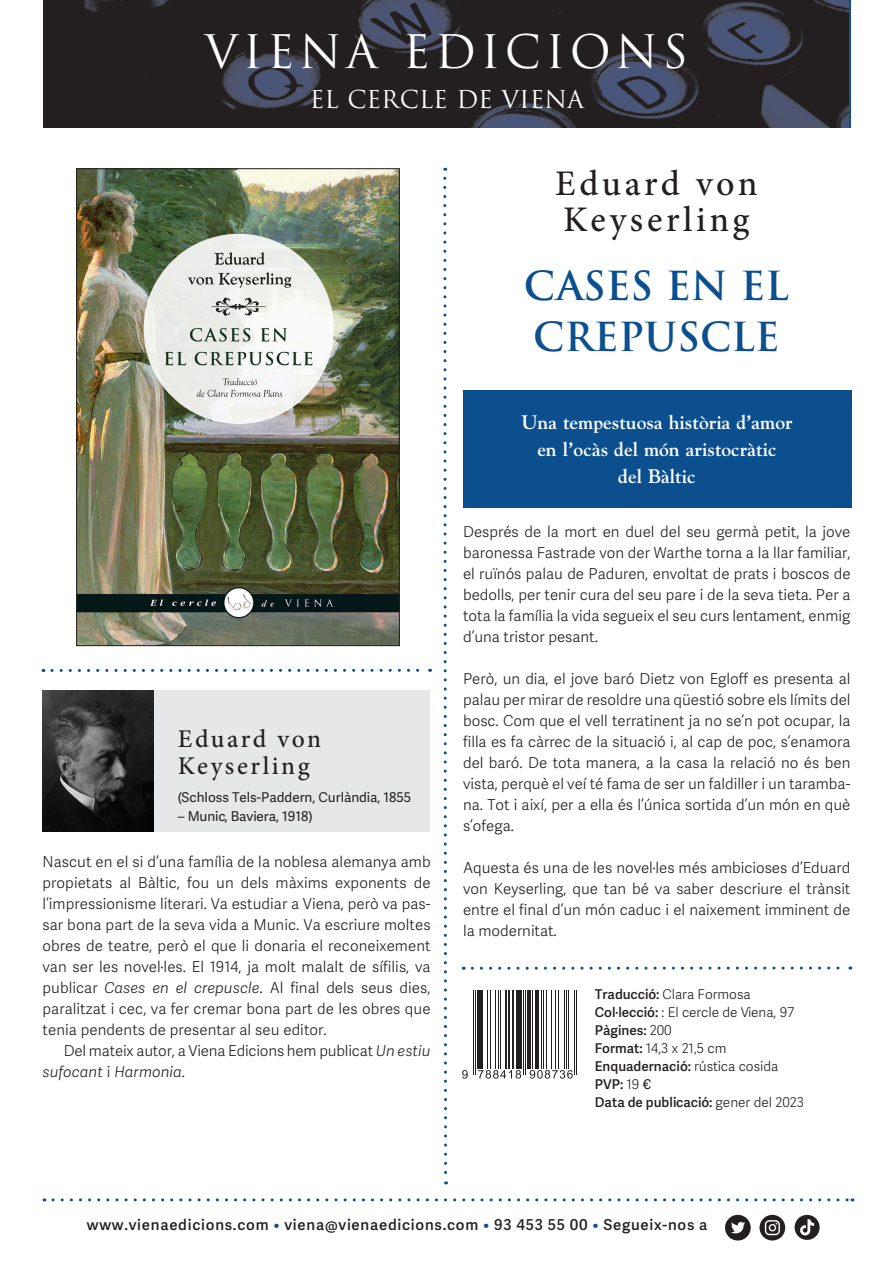
<style>
.page{position:relative;width:893px;height:1263px;background:#fff}
.page>*{position:absolute;margin:0;border:0;box-sizing:border-box;transform-origin:0 0}
.t1{font:45px "Trajan Pro";letter-spacing:.1em;color:#fff}
.t2{font:700 39px/51px "Trajan Pro";color:#0b4f8e}
.t3{font:500 36px/36px "Minion Pro";letter-spacing:.1em;color:#231f20}
.t4{font:500 25.5px/27px "Minion Pro";letter-spacing:.1em;color:#231f20}
.t5{font:24px "Trajan Pro";color:#fff}
.t6{font:700 19.5px "Goudy Std";color:#fff}
.t7{font:300 15px/21px "Adelle Sans";color:#231f20;text-align:justify}
.t8{font:600 15px "Adelle Sans";letter-spacing:.05em;color:#231f20}
.t9{font:600 13.5px "Adelle Sans";color:#231f20}
.t10{font:300 13.5px "Adelle Sans";color:#231f20}
.t11{font:13.5px "Adelle Sans";color:#231f20}
.s1{font-style:italic}
.s2{font-weight:600}
.s3{font-weight:300}
.s4{font-weight:400}
.s5{color:#0b4f8e}
</style>
<div class="page">
<img style="left:78px;top:170px;width:320px;height:474px">
<div style="left:76px;top:168px;width:324px;height:478px;border:1px solid #231f20"></div>
<svg style="left:443px;top:168px;width:5px;height:1016px"></svg>
<svg style="left:472px;top:966px;width:379px;height:4px"></svg>
<svg style="left:52px;top:669px;width:379px;height:3px"></svg>
<div style="left:463px;top:390px;width:388px;height:118px;background:#0b4f8e"></div>
<img style="left:44px;top:0;width:804px;height:128px">
<svg style="left:53px;top:1198px;width:800px;height:3px"></svg>
<svg style="left:478px;top:1070px;width:43px;height:8px"></svg>
<svg style="left:530px;top:1070px;width:43px;height:9px"></svg>
<svg style="left:462px;top:1070px;width:6px;height:8px"></svg>
<hr style="left:473px;top:990px;width:1px;height:85px;background:#231f20">
<hr style="left:475px;top:990px;width:1px;height:85px;background:#231f20">
<hr style="left:477px;top:990px;width:3px;height:79px;background:#231f20">
<hr style="left:481px;top:990px;width:2px;height:79px;background:#231f20">
<hr style="left:487px;top:990px;width:1px;height:79px;background:#231f20">
<hr style="left:490px;top:990px;width:1px;height:79px;background:#231f20">
<hr style="left:495px;top:990px;width:1px;height:79px;background:#231f20">
<hr style="left:498px;top:990px;width:1px;height:79px;background:#231f20">
<hr style="left:500px;top:990px;width:1px;height:79px;background:#231f20">
<hr style="left:505px;top:990px;width:2px;height:79px;background:#231f20">
<hr style="left:508px;top:990px;width:2px;height:79px;background:#231f20">
<hr style="left:512px;top:990px;width:2px;height:79px;background:#231f20">
<hr style="left:515px;top:990px;width:2px;height:79px;background:#231f20">
<hr style="left:519px;top:990px;width:3px;height:79px;background:#231f20">
<hr style="left:523px;top:990px;width:1px;height:85px;background:#231f20">
<hr style="left:525px;top:990px;width:1px;height:85px;background:#231f20">
<hr style="left:528px;top:990px;width:3px;height:79px;background:#231f20">
<hr style="left:532px;top:990px;width:1px;height:79px;background:#231f20">
<hr style="left:535px;top:990px;width:3px;height:79px;background:#231f20">
<hr style="left:541px;top:990px;width:1px;height:79px;background:#231f20">
<hr style="left:543px;top:990px;width:1px;height:79px;background:#231f20">
<hr style="left:546px;top:990px;width:1px;height:79px;background:#231f20">
<hr style="left:551px;top:990px;width:1px;height:79px;background:#231f20">
<hr style="left:555px;top:990px;width:1px;height:79px;background:#231f20">
<hr style="left:558px;top:990px;width:1px;height:79px;background:#231f20">
<hr style="left:564px;top:990px;width:1px;height:79px;background:#231f20">
<hr style="left:566px;top:990px;width:1px;height:79px;background:#231f20">
<hr style="left:568px;top:990px;width:1px;height:79px;background:#231f20">
<hr style="left:574px;top:990px;width:1px;height:85px;background:#231f20">
<hr style="left:576px;top:990px;width:1px;height:85px;background:#231f20">
<div style="left:43px;top:690px;width:387px;height:141px;background:#e6e7e9"></div>
<img style="left:43px;top:691px;width:110px;height:140px">
<svg style="left:725px;top:1215px;width:26px;height:25px"></svg>
<svg style="left:759px;top:1215px;width:26px;height:25px"></svg>
<svg style="left:795px;top:1215px;width:25px;height:25px"></svg>
<p class="t1" style="left:205px;top:23px;width:485px">VIENA EDICIONS</p>
<p class="t5" style="left:310px;top:84px;width:276px">EL CERCLE DE VIENA</p>
<p class="t3" style="left:555px;top:166px;width:204px">Eduard von<br>Keyserling</p>
<p class="t2" style="left:524px;top:261px;width:266px">CASES EN EL<br>CREPUSCLE</p>
<p class="t4" style="left:178px;top:725px;width:145px">Eduard von<br>Keyserling</p>
<p class="t11" style="left:178px;top:789px;width:235px">(Schloss Tels-Paddern, Curlàndia, 1855</p>
<p class="t11" style="left:178px;top:809px;width:136px">– Munic, Baviera, 1918)</p>
<p class="t7" style="left:43px;top:852px;width:390px">Nascut en el si d’una família de la noblesa alemanya amb propietats al Bàltic, fou un dels màxims exponents de l’impressionisme literari. Va estudiar a Viena, però va pas&shy;sar bona part de la seva vida a Munic. Va escriure moltes obres de teatre, però el que li donaria el reconeixement van ser les novel·les. El 1914, ja molt malalt de sífilis, va publicar <span class="s1">Cases en el crepuscle</span>. Al final dels seus dies, paralitzat i cec, va fer cremar bona part de les obres que tenia pendents de presentar al seu editor.</p>
<p class="t7" style="left:43px;top:1041px;width:390px;text-indent:21px">Del mateix autor, a Viena Edicions hem publicat <span class="s1">Un estiu sufocant</span> i <span class="s1">Harmonia</span>.</p>
<p class="t6" style="left:521px;top:411px;width:273px">Una tempestuosa història d’amor</p>
<p class="t6" style="left:537px;top:438px;width:241px">en l’ocàs del món aristocràtic</p>
<p class="t6" style="left:618px;top:465px;width:79px">del Bàltic</p>
<p class="t7" style="left:463px;top:521px;width:389px">Després de la mort en duel del seu germà petit, la jove baronessa Fastrade von der Warthe torna a la llar familiar, el ruïnós palau de Paduren, envoltat de prats i boscos de bedolls, per tenir cura del seu pare i de la seva tieta. Per a tota la família la vida segueix el seu curs lentament, enmig d’una tristor pesant.</p>
<p class="t7" style="left:463px;top:668px;width:389px">Però, un dia, el jove baró Dietz von Egloff es presenta al palau per mirar de resoldre una qüestió sobre els límits del bosc. Com que el vell terratinent ja no se’n pot ocupar, la filla es fa càrrec de la situació i, al cap de poc, s’enamora del baró. De tota manera, a la casa la relació no és ben vista, perquè el veí té fama de ser un faldiller i un taramba&shy;na. Tot i així, per a ella és l’única sortida d’un món en què s’ofega.</p>
<p class="t7" style="left:463px;top:857px;width:389px">Aquesta és una de les novel·les més ambicioses d’Eduard von Keyserling, que tan bé va saber descriure el trànsit entre el final d’un món caduc i el naixement imminent de la modernitat.</p>
<p class="t10" style="left:595px;top:987px;width:157px"><span class="s2">Traducció:</span> Clara Formosa</p>
<p class="t10" style="left:595px;top:1005px;width:201px"><span class="s2">Col·lecció:</span> : El cercle de Viena, 97</p>
<p class="t9" style="left:595px;top:1023px;width:78px">Pàgines: <span class="s3">200</span></p>
<p class="t10" style="left:595px;top:1041px;width:133px"><span class="s2">Format:</span> 14,3 x 21,5 cm</p>
<p class="t9" style="left:595px;top:1059px;width:185px">Enquadernació: <span class="s3">rústica cosida</span></p>
<p class="t9" style="left:595px;top:1077px;width:58px">PVP: <span class="s3">19</span> <span class="s4">€</span></p>
<p class="t9" style="left:595px;top:1095px;width:211px">Data de publicació: <span class="s3">gener del 2023</span></p>
<p class="t8" style="left:87px;top:1216px;width:622px">www.vienaedicions.com <span class="s5">•</span> viena@vienaedicions.com <span class="s5">•</span> 93 453 55 00 <span class="s5">•</span> Segueix-nos a</p>
</div>
